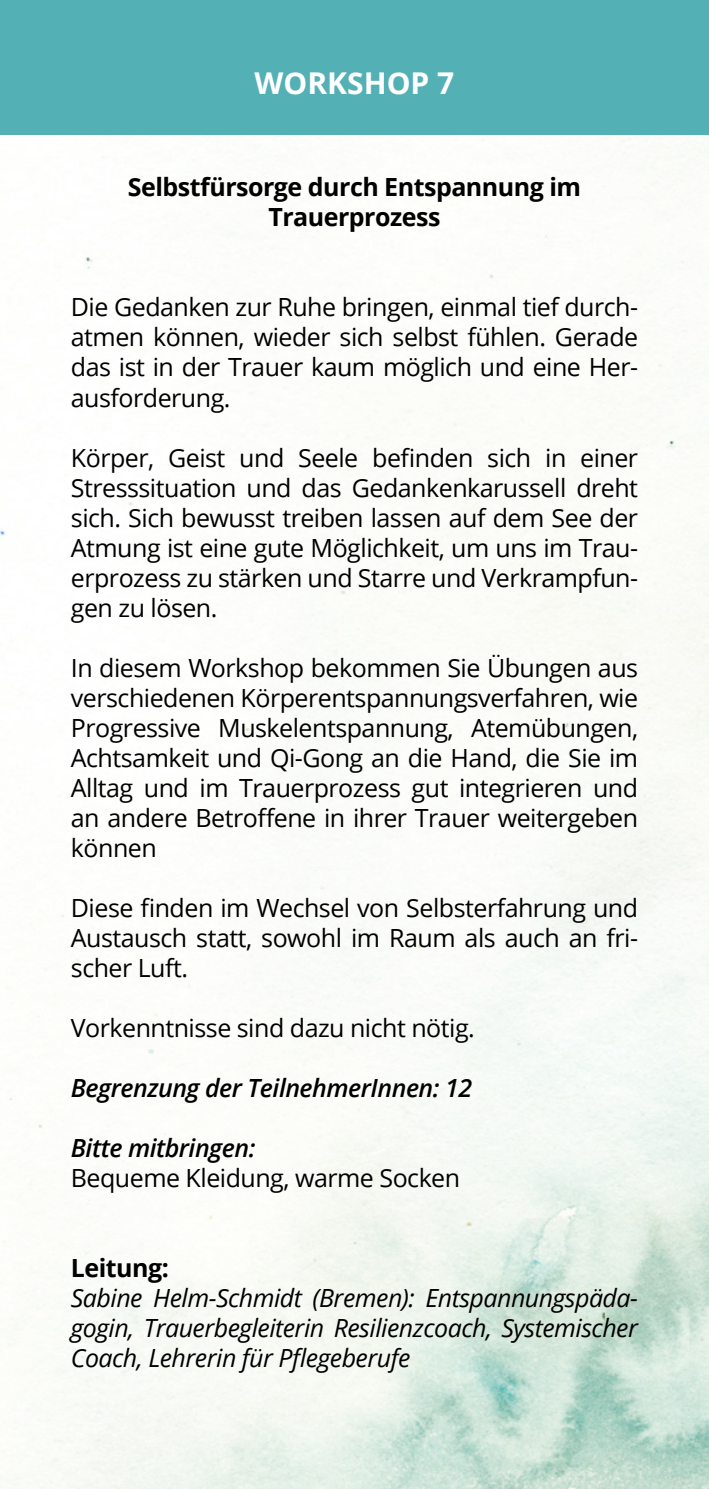
<style>
.page{position:relative;width:709px;height:1489px;background:#fff}
.page>*{position:absolute;margin:0;border:0;box-sizing:border-box;transform-origin:0 0}
.t1{font:700 30px "Open Sans";color:#fff}
.t2{font:25px/30px "Open Sans";letter-spacing:-.02em;color:#000;text-align:justify}
.t3{font:italic 25px/30px "Open Sans";letter-spacing:-.02em;color:#000;text-align:justify}
.t4{font:700 25px/30px "Open Sans";letter-spacing:-.02em;color:#000;text-align:center}
.t5{font:italic 600 25px "Open Sans";letter-spacing:-.02em;color:#000}
</style>
<div class="page">
<img style="left:0;top:138px;width:709px;height:1350px">
<div style="left:0;top:0;width:709px;height:135px;background:#53b1b6"></div>
<p class="t1" style="left:254px;top:62px;width:201px">WORKSHOP 7</p>
<p class="t4" style="left:128px;top:172px;width:454px">Selbstfürsorge durch Entspannung im<br>Trauerprozess</p>
<p class="t2" style="left:71px;top:292px;width:569px">Die Gedanken zur Ruhe bringen, einmal tief durch&shy;atmen können, wieder sich selbst fühlen. Gerade das ist in der Trauer kaum möglich und eine Her&shy;ausforderung.</p>
<p class="t2" style="left:71px;top:442px;width:569px">Körper, Geist und Seele befinden sich in einer Stresssituation und das Gedankenkarussell dreht sich. Sich bewusst treiben lassen auf dem See der Atmung ist eine gute Möglichkeit, um uns im Trau&shy;erprozess zu stärken und Starre und Verkrampfun&shy;gen zu lösen.</p>
<p class="t2" style="left:71px;top:652px;width:568px">In diesem Workshop bekommen Sie Übungen aus verschiedenen Körperentspannungsverfahren, wie Progressive Muskelentspannung, Atemübungen, Achtsamkeit und Qi-Gong an die Hand, die Sie im Alltag und im Trauerprozess gut integrieren und an andere Betroffene in ihrer Trauer weitergeben können</p>
<p class="t2" style="left:71px;top:892px;width:568px">Diese finden im Wechsel von Selbsterfahrung und Austausch statt, sowohl im Raum als auch an fri&shy;scher Luft.</p>
<p class="t2" style="left:71px;top:1012px;width:405px">Vorkenntnisse sind dazu nicht nötig.</p>
<p class="t5" style="left:71px;top:1070px;width:403px">Begrenzung der TeilnehmerInnen: 12</p>
<p class="t5" style="left:71px;top:1130px;width:186px">Bitte mitbringen:</p>
<p class="t2" style="left:71px;top:1162px;width:391px">Bequeme Kleidung, warme Socken</p>
<p class="t4" style="left:71px;top:1252px;width:99px">Leitung:</p>
<p class="t3" style="left:71px;top:1282px;width:568px">Sabine Helm-Schmidt (Bremen): Entspannungspäda&shy;gogin, Trauerbegleiterin Resilienzcoach, Systemischer Coach, Lehrerin für Pflegeberufe</p>
</div>
